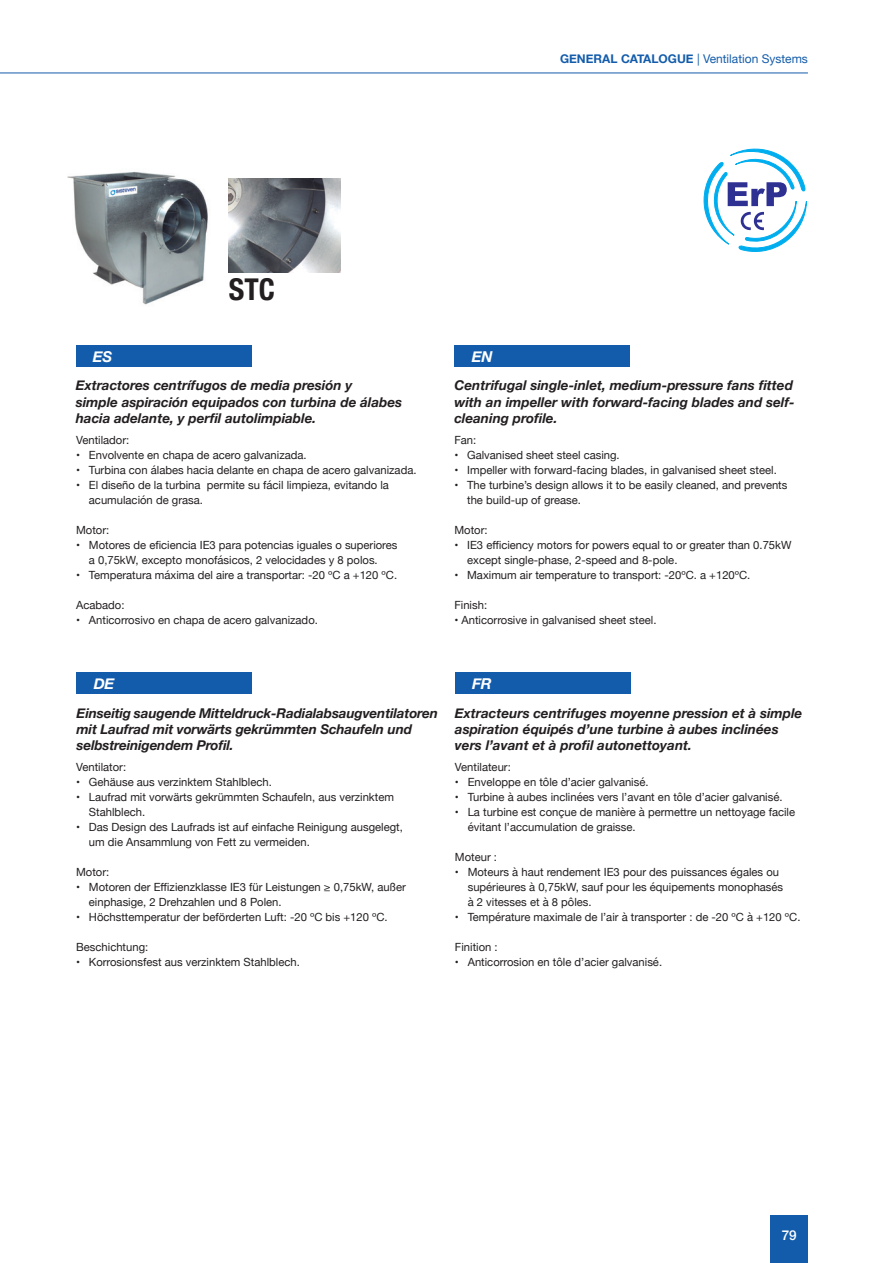
<style>
.page{position:relative;width:893px;height:1263px;background:#fff}
.page>*{position:absolute;margin:0;border:0;box-sizing:border-box;transform-origin:0 0}
.t1{font:700 condensed 30px "Helvetica Neue";color:#231f20}
.t2{font:italic 700 15px "Helvetica Neue";letter-spacing:-.025em;color:#fff}
.t3{font:italic 700 13.5px/16.2px "Helvetica Neue";color:#231f20}
.t4{font:500 13.5px "Helvetica Neue";color:#fff}
.t5{font:12px "Helvetica Neue";color:#135cab}
.t6{font:11.25px/15px "Helvetica Neue";color:#231f20}
.s1{font-weight:700}
</style>
<div class="page">
<div style="left:771px;top:1215px;width:37px;height:48px;background:#135cab"></div>
<hr style="left:0;top:73px;width:808px;height:1px;background:#135cab">
<div style="left:76px;top:345px;width:175px;height:22px;background:#135cab"></div>
<div style="left:454px;top:345px;width:176px;height:22px;background:#135cab"></div>
<div style="left:77px;top:672px;width:175px;height:22px;background:#135cab"></div>
<div style="left:455px;top:672px;width:176px;height:22px;background:#135cab"></div>
<img style="left:67px;top:171px;width:141px;height:134px">
<svg style="left:703px;top:148px;width:104px;height:104px"></svg>
<img style="left:229px;top:179px;width:112px;height:94px">
<p class="t5" style="left:560px;top:50px;width:249px"><span class="s1">GENERAL CATALOGUE</span> | Ventilation Systems</p>
<h1 class="t1" style="left:229px;top:264px;width:48px">STC</h1>
<h2 class="t2" style="left:93px;top:345px;width:21px">ES</h2>
<h2 class="t2" style="left:472px;top:345px;width:22px">EN</h2>
<p class="t3" style="left:76px;top:378px;width:328px">Extractores centrífugos de media presión y<br>simple aspiración equipados con turbina de álabes hacia adelante, y perfil autolimpiable.</p>
<p class="t6" style="left:76px;top:433px;width:55px">Ventilador:</p>
<p class="t6" style="left:76px;top:448px;width:232px">• Envolvente en chapa de acero galvanizada.</p>
<p class="t6" style="left:76px;top:463px;width:342px">• Turbina con álabes hacia delante en chapa de acero galvanizada.</p>
<p class="t6" style="left:89px;top:478px;width:302px;text-indent:-13px">• El diseño de la turbina permite su fácil limpieza, evitando la acumulación de grasa.</p>
<p class="t6" style="left:76px;top:523px;width:35px">Motor:</p>
<p class="t6" style="left:89px;top:538px;width:310px;text-indent:-13px">• Motores de eficiencia IE3 para potencias iguales o superiores a 0,75kW, excepto monofásicos, 2 velocidades y 8 polos.</p>
<p class="t6" style="left:76px;top:568px;width:322px">• Temperatura máxima del aire a transportar: -20 ºC a +120 ºC.</p>
<p class="t6" style="left:76px;top:598px;width:50px">Acabado:</p>
<p class="t6" style="left:76px;top:613px;width:243px">• Anticorrosivo en chapa de acero galvanizado.</p>
<p class="t3" style="left:454px;top:378px;width:342px">Centrifugal single-inlet, medium-pressure fans fitted with an impeller with forward-facing blades and self&shy;cleaning profile.</p>
<p class="t6" style="left:454px;top:433px;width:23px">Fan:</p>
<p class="t6" style="left:454px;top:448px;width:167px">• Galvanised sheet steel casing.</p>
<p class="t6" style="left:454px;top:463px;width:324px">• Impeller with forward-facing blades, in galvanised sheet steel.</p>
<p class="t6" style="left:467px;top:478px;width:322px;text-indent:-13px">• The turbine’s design allows it to be easily cleaned, and prevents the build-up of grease.</p>
<p class="t6" style="left:454px;top:523px;width:35px">Motor:</p>
<p class="t6" style="left:467px;top:538px;width:326px;text-indent:-13px">• IE3 efficiency motors for powers equal to or greater than 0.75kW except single-phase, 2-speed and 8-pole.</p>
<p class="t6" style="left:454px;top:568px;width:297px">• Maximum air temperature to transport: -20ºC. a +120ºC.</p>
<p class="t6" style="left:454px;top:598px;width:34px">Finish:</p>
<p class="t6" style="left:454px;top:613px;width:204px">• Anticorrosive in galvanised sheet steel.</p>
<h2 class="t2" style="left:94px;top:672px;width:22px">DE</h2>
<h2 class="t2" style="left:472px;top:672px;width:21px">FR</h2>
<p class="t3" style="left:77px;top:705px;width:363px">Einseitig saugende Mitteldruck-Radialabsaugventilatoren mit Laufrad mit vorwärts gekrümmten Schaufeln und selbstreinigendem Profil.</p>
<p class="t6" style="left:76px;top:760px;width:52px">Ventilator:</p>
<p class="t6" style="left:76px;top:775px;width:197px">• Gehäuse aus verzinktem Stahlblech.</p>
<p class="t6" style="left:89px;top:790px;width:307px;text-indent:-13px">• Laufrad mit vorwärts gekrümmten Schaufeln, aus verzinktem<br>Stahlblech.</p>
<p class="t6" style="left:89px;top:820px;width:316px;text-indent:-13px">• Das Design des Laufrads ist auf einfache Reinigung ausgelegt, um die Ansammlung von Fett zu vermeiden.</p>
<p class="t6" style="left:76px;top:865px;width:35px">Motor:</p>
<p class="t6" style="left:89px;top:880px;width:318px;text-indent:-13px">• Motoren der Effizienzklasse IE3 für Leistungen ≥ 0,75kW, außer einphasige, 2 Drehzahlen und 8 Polen.</p>
<p class="t6" style="left:76px;top:910px;width:313px">• Höchsttemperatur der beförderten Luft: -20 ºC bis +120 ºC.</p>
<p class="t6" style="left:76px;top:940px;width:74px">Beschichtung:</p>
<p class="t6" style="left:76px;top:955px;width:225px">• Korrosionsfest aus verzinktem Stahlblech.</p>
<p class="t3" style="left:455px;top:705px;width:349px">Extracteurs centrifuges moyenne pression et à simple aspiration équipés d’une turbine à aubes inclinées vers l’avant et à profil autonettoyant.</p>
<p class="t6" style="left:455px;top:760px;width:57px">Ventilateur:</p>
<p class="t6" style="left:455px;top:775px;width:195px">• Enveloppe en tôle d’acier galvanisé.</p>
<p class="t6" style="left:455px;top:790px;width:329px">• Turbine à aubes inclinées vers l’avant en tôle d’acier galvanisé.</p>
<p class="t6" style="left:468px;top:805px;width:329px;text-indent:-13px">• La turbine est conçue de manière à permettre un nettoyage facile évitant l’accumulation de graisse.</p>
<p class="t6" style="left:455px;top:850px;width:44px">Moteur :</p>
<p class="t6" style="left:468px;top:865px;width:317px;text-indent:-13px">• Moteurs à haut rendement IE3 pour des puissances égales ou supérieures à 0,75kW, sauf pour les équipements monophasés à 2 vitesses et à 8 pôles.</p>
<p class="t6" style="left:455px;top:910px;width:347px">• Température maximale de l’air à transporter : de -20 ºC à +120 ºC.</p>
<p class="t6" style="left:455px;top:940px;width:44px">Finition :</p>
<p class="t6" style="left:455px;top:955px;width:209px">• Anticorrosion en tôle d’acier galvanisé.</p>
<p class="t4" style="left:782px;top:1224px;width:17px">79</p>
</div>
